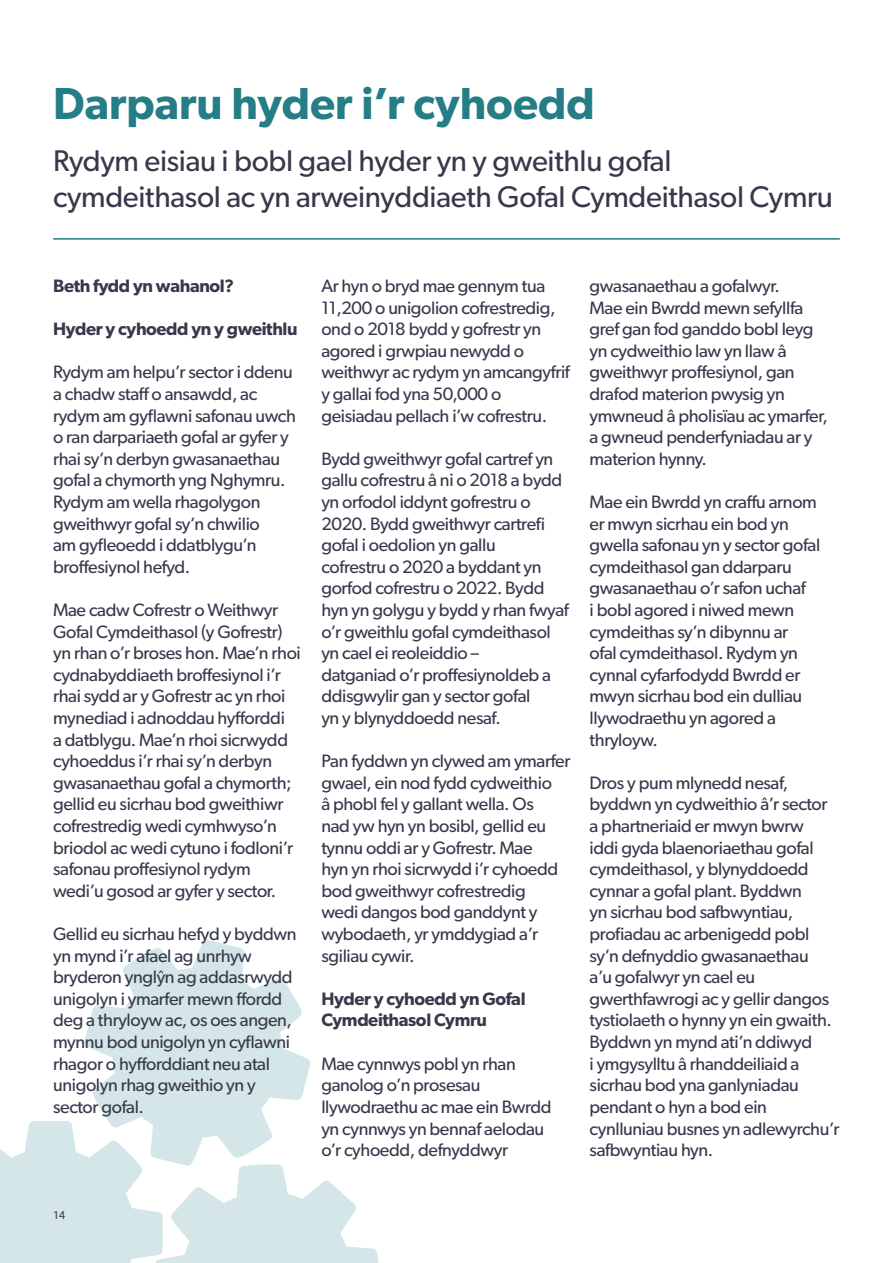
<style>
.page{position:relative;width:893px;height:1263px;background:#fff}
.page>*{position:absolute;margin:0;border:0;box-sizing:border-box;transform-origin:0 0}
.t1{font:600 45px "Gibson";color:#257d86}
.t2{font:30px/36px "Gibson";letter-spacing:-.01em;color:#37394b}
.t3{font:18px/21.6px "Gibson";letter-spacing:-.02em;color:#37394b}
.t4{font:600 18px/21.6px "Gibson";letter-spacing:-.02em;color:#37394b}
.t5{font:12px "Myriad Pro";color:#37394b}
</style>
<div class="page">
<svg style="left:84px;top:940px;width:226px;height:181px;fill:#d5e6e8"></svg>
<svg style="left:0;top:1121px;width:379px;height:142px"></svg>
<hr style="left:53px;top:238px;width:787px;height:2px;background:#257d86">
<h1 class="t1" style="left:53px;top:76px;width:543px">Darparu hyder i’r cyhoedd</h1>
<h2 class="t2" style="left:53px;top:142px;width:781px">Rydym eisiau i bobl gael hyder yn y gweithlu gofal cymdeithasol ac yn arweinyddiaeth Gofal Cymdeithasol Cymru</h2>
<p class="t4" style="left:53px;top:275px;width:182px">Beth fydd yn wahanol?</p>
<p class="t4" style="left:53px;top:318px;width:246px">Hyder y cyhoedd yn y gweithlu</p>
<p class="t3" style="left:53px;top:361px;width:244px">Rydym am helpu’r sector i ddenu a chadw staff o ansawdd, ac rydym am gyflawni safonau uwch o ran darpariaeth gofal ar gyfer y rhai sy’n derbyn gwasanaethau gofal a chymorth yng Nghymru.<br>Rydym am wella rhagolygon gweithwyr gofal sy’n chwilio<br>am gyfleoedd i ddatblygu’n broffesiynol hefyd.</p>
<p class="t3" style="left:53px;top:599px;width:249px">Mae cadw Cofrestr o Weithwyr<br>Gofal Cymdeithasol (y Gofrestr) yn rhan o’r broses hon. Mae’n rhoi cydnabyddiaeth broffesiynol i’r rhai sydd ar y Gofrestr ac yn rhoi mynediad i adnoddau hyfforddi<br>a datblygu. Mae’n rhoi sicrwydd cyhoeddus i’r rhai sy’n derbyn gwasanaethau gofal a chymorth; gellid eu sicrhau bod gweithiwr cofrestredig wedi cymhwyso’n briodol ac wedi cytuno i fodloni’r safonau proffesiynol rydym wedi’u gosod ar gyfer y sector.</p>
<p class="t3" style="left:53px;top:923px;width:245px">Gellid eu sicrhau hefyd y byddwn yn mynd i’r afael ag unrhyw bryderon ynglŷn ag addasrwydd unigolyn i ymarfer mewn ffordd deg a thryloyw ac, os oes angen, mynnu bod unigolyn yn cyflawni rhagor o hyfforddiant neu atal unigolyn rhag gweithio yn y sector gofal.</p>
<p class="t5" style="left:53px;top:1208px;width:14px">14</p>
<p class="t3" style="left:321px;top:275px;width:250px">Ar hyn o bryd mae gennym tua<br>11,200 o unigolion cofrestredig, ond o 2018 bydd y gofrestr yn agored i grwpiau newydd o weithwyr ac rydym yn amcangyfrif y gallai fod yna 50,000 o geisiadau pellach i’w cofrestru.</p>
<p class="t3" style="left:321px;top:447px;width:249px">Bydd gweithwyr gofal cartref yn gallu cofrestru â ni o 2018 a bydd yn orfodol iddynt gofrestru o<br>2020. Bydd gweithwyr cartrefi gofal i oedolion yn gallu<br>cofrestru o 2020 a byddant yn gorfod cofrestru o 2022. Bydd hyn yn golygu y bydd y rhan fwyaf o’r gweithlu gofal cymdeithasol yn cael ei reoleiddio –<br>datganiad o’r proffesiynoldeb a ddisgwylir gan y sector gofal<br>yn y blynyddoedd nesaf.</p>
<p class="t3" style="left:321px;top:750px;width:251px">Pan fyddwn yn clywed am ymarfer gwael, ein nod fydd cydweithio<br>â phobl fel y gallant wella. Os<br>nad yw hyn yn bosibl, gellid eu tynnu oddi ar y Gofrestr. Mae<br>hyn yn rhoi sicrwydd i’r cyhoedd bod gweithwyr cofrestredig<br>wedi dangos bod ganddynt y wybodaeth, yr ymddygiad a’r sgiliau cywir.</p>
<p class="t4" style="left:321px;top:987px;width:206px">Hyder y cyhoedd yn Gofal<br>Cymdeithasol Cymru</p>
<p class="t3" style="left:321px;top:1052px;width:232px">Mae cynnwys pobl yn rhan ganolog o’n prosesau llywodraethu ac mae ein Bwrdd yn cynnwys yn bennaf aelodau o’r cyhoedd, defnyddwyr</p>
<p class="t3" style="left:590px;top:275px;width:240px">gwasanaethau a gofalwyr.<br>Mae ein Bwrdd mewn sefyllfa gref gan fod ganddo bobl leyg yn cydweithio law yn llaw â gweithwyr proffesiynol, gan drafod materion pwysig yn ymwneud â pholisïau ac ymarfer, a gwneud penderfyniadau ar y materion hynny.</p>
<p class="t3" style="left:590px;top:491px;width:232px">Mae ein Bwrdd yn craffu arnom er mwyn sicrhau ein bod yn gwella safonau yn y sector gofal cymdeithasol gan ddarparu gwasanaethau o’r safon uchaf<br>i bobl agored i niwed mewn cymdeithas sy’n dibynnu ar<br>ofal cymdeithasol. Rydym yn cynnal cyfarfodydd Bwrdd er mwyn sicrhau bod ein dulliau llywodraethu yn agored a thryloyw.</p>
<p class="t3" style="left:590px;top:771px;width:251px">Dros y pum mlynedd nesaf, byddwn yn cydweithio â’r sector a phartneriaid er mwyn bwrw<br>iddi gyda blaenoriaethau gofal cymdeithasol, y blynyddoedd cynnar a gofal plant. Byddwn<br>yn sicrhau bod safbwyntiau, profiadau ac arbenigedd pobl sy’n defnyddio gwasanaethau<br>a’u gofalwyr yn cael eu gwerthfawrogi ac y gellir dangos tystiolaeth o hynny yn ein gwaith.<br>Byddwn yn mynd ati’n ddiwyd<br>i ymgysylltu â rhanddeiliaid a sicrhau bod yna ganlyniadau pendant o hyn a bod ein cynlluniau busnes yn adlewyrchu’r safbwyntiau hyn.</p>
</div>
